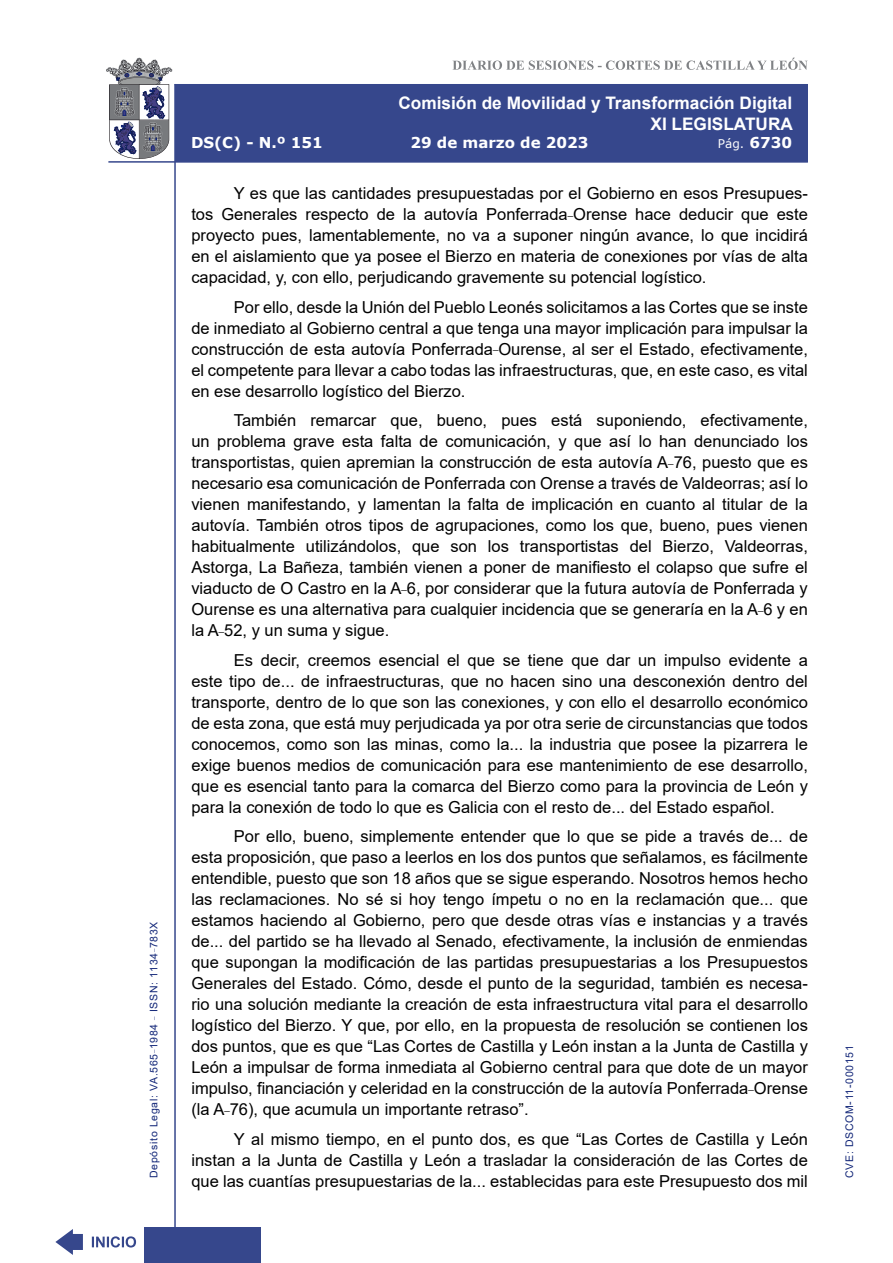
<style>
.page{position:relative;width:893px;height:1263px;background:#fff}
.page>*{position:absolute;margin:0;border:0;box-sizing:border-box;transform-origin:0 0}
.t1{font:700 17.25px/20.7px "Arial";color:#fff;text-align:right}
.t2{font:16.5px/21px "Arial";color:#000;text-align:justify}
.t3{font:700 15px "Verdana";color:#fff}
.t4{font:12px "Verdana";color:#fff}
.t5{font:10.5px "Arial";letter-spacing:.065em;color:#122678}
.s1{font-weight:700;font-size:15px}
</style>
<div class="page">
<svg style="left:452px;top:58px;width:356px;height:12px"></svg>
<hr style="left:174px;top:84px;width:2px;height:1179px;background:#36478c">
<div style="left:144px;top:1227px;width:117px;height:36px;background:#36478c"></div>
<div style="left:175px;top:84px;width:633px;height:78px;background:#36478c"></div>
<hr style="left:108px;top:161px;width:700px;height:2px;background:#36478c">
<svg style="left:92px;top:1236px;width:44px;height:11px"></svg>
<svg style="left:55px;top:1229px;width:28px;height:26px"></svg>
<svg style="left:106px;top:58px;width:66px;height:101px"></svg>
<p class="t5" style="left:146px;top:1178px;width:258px;rotate:-90deg">Depósito Legal: VA.565<sup>_</sup>1984 <sup>_</sup> ISSN: 1134<sup>_</sup>783X</p>
<p class="t1" style="left:398px;top:93px;width:396px">Comisión de Movilidad y Transformación Digital<br>XI LEGISLATURA</p>
<p class="t3" style="left:191px;top:132px;width:133px">DS(C) - N.º 151</p>
<p class="t3" style="left:410px;top:132px;width:180px">29 de marzo de 2023</p>
<p class="t4" style="left:718px;top:135px;width:76px">Pág. <span class="s1">6730</span></p>
<p class="t2" style="left:191px;top:183px;width:618px;text-indent:43px">Y es que las cantidades presupuestadas por el Gobierno en esos Presupues&shy;tos Generales respecto de la autovía Ponferrada<sup>_</sup>Orense hace deducir que este proyecto pues, lamentablemente, no va a suponer ningún avance, lo que incidirá en el aislamiento que ya posee el Bierzo en materia de conexiones por vías de alta capacidad, y, con ello, perjudicando gravemente su potencial logístico.</p>
<p class="t2" style="left:191px;top:296px;width:618px;text-indent:43px">Por ello, desde la Unión del Pueblo Leonés solicitamos a las Cortes que se inste de inmediato al Gobierno central a que tenga una mayor implicación para impulsar la construcción de esta autovía Ponferrada<sup>_</sup>Ourense, al ser el Estado, efectivamente, el competente para llevar a cabo todas las infraestructuras, que, en este caso, es vital en ese desarrollo logístico del Bierzo.</p>
<p class="t2" style="left:191px;top:410px;width:618px;text-indent:43px">También remarcar que, bueno, pues está suponiendo, efectivamente, un problema grave esta falta de comunicación, y que así lo han denunciado los transportistas, quien apremian la construcción de esta autovía A<sup>_</sup>76, puesto que es necesario esa comunicación de Ponferrada con Orense a través de Valdeorras; así lo vienen manifestando, y lamentan la falta de implicación en cuanto al titular de la autovía. También otros tipos de agrupaciones, como los que, bueno, pues vienen habitualmente utilizándolos, que son los transportistas del Bierzo, Valdeorras, Astorga, La Bañeza, también vienen a poner de manifiesto el colapso que sufre el viaducto de O Castro en la A<sup>_</sup>6, por considerar que la futura autovía de Ponferrada y Ourense es una alternativa para cualquier incidencia que se generaría en la A<sup>_</sup>6 y en la A<sup>_</sup>52, y un suma y sigue.</p>
<p class="t2" style="left:191px;top:649px;width:618px;text-indent:43px">Es decir, creemos esencial el que se tiene que dar un impulso evidente a este tipo de... de infraestructuras, que no hacen sino una desconexión dentro del transporte, dentro de lo que son las conexiones, y con ello el desarrollo económico de esta zona, que está muy perjudicada ya por otra serie de circunstancias que todos conocemos, como son las minas, como la... la industria que posee la pizarrera le exige buenos medios de comunicación para ese mantenimiento de ese desarrollo, que es esencial tanto para la comarca del Bierzo como para la provincia de León y para la conexión de todo lo que es Galicia con el resto de... del Estado español.</p>
<p class="t2" style="left:191px;top:826px;width:618px;text-indent:43px">Por ello, bueno, simplemente entender que lo que se pide a través de... de esta proposición, que paso a leerlos en los dos puntos que señalamos, es fácilmente entendible, puesto que son 18 años que se sigue esperando. Nosotros hemos hecho las reclamaciones. No sé si hoy tengo ímpetu o no en la reclamación que... que estamos haciendo al Gobierno, pero que desde otras vías e instancias y a través de... del partido se ha llevado al Senado, efectivamente, la inclusión de enmiendas que supongan la modificación de las partidas presupuestarias a los Presupuestos Generales del Estado. Cómo, desde el punto de la seguridad, también es necesa&shy;rio una solución mediante la creación de esta infraestructura vital para el desarrollo logístico del Bierzo. Y que, por ello, en la propuesta de resolución se contienen los dos puntos, que es que “Las Cortes de Castilla y León instan a la Junta de Castilla y León a impulsar de forma inmediata al Gobierno central para que dote de un mayor impulso, financiación y celeridad en la construcción de la autovía Ponferrada<sup>_</sup>Orense (la A<sup>_</sup>76), que acumula un importante retraso”.</p>
<p class="t2" style="left:191px;top:1128px;width:618px;text-indent:43px">Y al mismo tiempo, en el punto dos, es que “Las Cortes de Castilla y León instan a la Junta de Castilla y León a trasladar la consideración de las Cortes de que las cuantías presupuestarias de la... establecidas para este Presupuesto dos mil</p>
<p class="t5" style="left:842px;top:1178px;width:134px;rotate:-90deg">CVE: DSCOM-11-000151</p>
</div>
